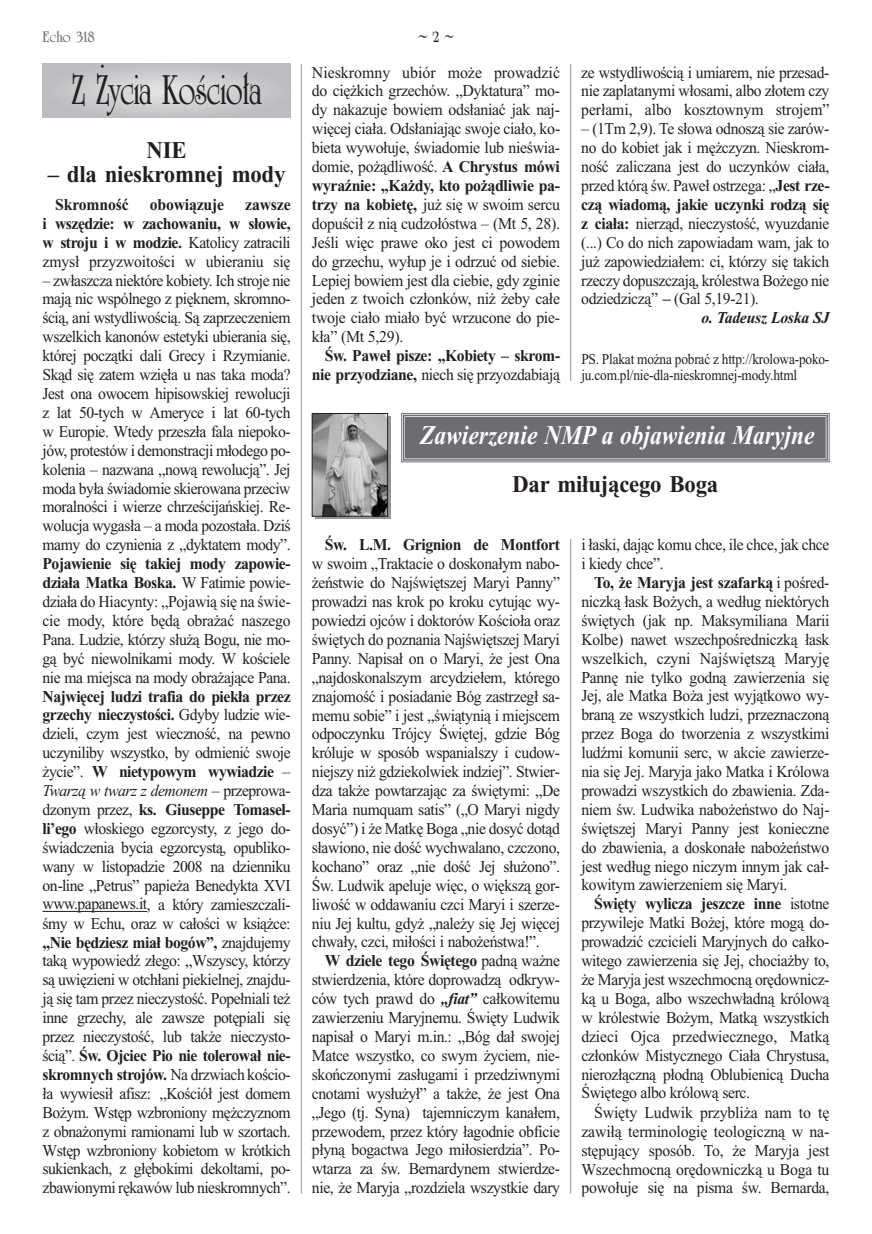
<style>
.page{position:relative;width:872px;height:1234px;background:#fff}
.page>*{position:absolute;margin:0;border:0;box-sizing:border-box;transform-origin:0 0}
.t1{font:700 45px "University Roman PL";letter-spacing:-.015em;color:#231f20;scale:.75 1}
.t2{font:italic 700 27px "Times New Roman CE";color:#fff;scale:.87 1}
.t3{font:700 24px "Times New Roman CE";letter-spacing:-.01em;color:#231f20;scale:.95 1}
.t4{font:16.5px/18.9px "Times New Roman CE";letter-spacing:-.025em;color:#231f20;text-align:justify;scale:.95 1}
.t5{font:16.5px/18.9px "Times New Roman CE";letter-spacing:-.025em;color:#231f20;text-align:justify;scale:.96 1}
.t6{font:700 16.5px/18.9px "Times New Roman CE";letter-spacing:-.025em;color:#231f20;text-align:right;scale:.95 1}
.t7{font:italic 700 16.5px "Times New Roman CE";letter-spacing:-.015em;color:#231f20;scale:.95 1}
.t8{font:700 16.5px "University Roman PL";color:#6c6d70}
.t9{font:16.5px "Times New Roman CE";letter-spacing:-.025em;color:#231f20}
.t10{font:15px/15.9px "Times New Roman CE";letter-spacing:-.015em;color:#231f20;scale:.89 1}
.s1{font-weight:400}
.s2{font-weight:700}
.s3{font-style:italic}
.s4{font-family:"University Roman PL";font-weight:700}
.s5{font-weight:700;font-style:italic}
</style>
<div class="page">
<hr style="left:301px;top:64px;width:1px;height:1129px;background:#939598">
<hr style="left:570px;top:64px;width:1px;height:317px;background:#939598">
<hr style="left:570px;top:539px;width:1px;height:654px;background:#939598">
<hr style="left:43px;top:910px;width:104px;height:1px;background:#231f20">
<svg style="left:43px;top:64px;width:248px;height:54px;background:#c7c8cb"></svg>
<div style="left:406px;top:417px;width:419px;height:40px;background:#6c6d70"></div>
<div style="left:401px;top:413px;width:428px;height:49px;border:1px solid #6c6d70"></div>
<div style="left:403px;top:414px;width:425px;height:46px;border:2px solid #6c6d70"></div>
<div style="left:405px;top:417px;width:420px;height:41px;border:1px solid #6c6d70"></div>
<svg style="left:316px;top:416px;width:75px;height:103px"></svg>
<img style="left:314px;top:415px;width:72px;height:99px">
<div style="left:312px;top:413px;width:76px;height:103px;border:1px solid #231f20"></div>
<p class="t8" style="left:43px;top:30px;width:54px">Echo 318</p>
<h1 class="t1" style="left:71px;top:72px;width:255px">Z ˚ycia KoÊcio∏a</h1>
<h3 class="t3" style="left:146px;top:136px;width:44px">NIE</h3>
<h3 class="t3" style="left:48px;top:160px;width:252px">– dla nieskromnej mody</h3>
<p class="t6" style="left:55px;top:195px;width:79px">Skromność</p>
<p class="t6" style="left:150px;top:195px;width:80px">obowiązuje</p>
<p class="t6" style="left:43px;top:195px;width:263px;text-align:justify;text-indent:203px">zawsze i wszędzie: w zachowaniu, w słowie, w stroju i w modzie. <span class="s1">Katolicy zatracili zmysł przyzwoitości w ubieraniu się</span></p>
<p class="t4" style="left:43px;top:272px;width:263px">– zwłaszcza niektóre kobiety. Ich stroje nie mają nic wspólnego z pięknem, skromno&shy;ścią, ani wstydliwością. Są zaprzeczeniem wszelkich kanonów estetyki ubierania się, której początki dali Grecy i Rzymianie.<br>Skąd się zatem wzięła u nas taka moda?<br>Jest ona owocem hipisowskiej rewolucji z lat 50-tych w Ameryce i lat 60-tych w Europie. Wtedy przeszła fala niepoko&shy;jów, protestów i demonstracji młodego po&shy;kolenia – nazwana „nową rewolucją”. Jej moda była świadomie skierowana przeciw moralności i wierze chrześcijańskiej. Re&shy;wolucja wygasła – a moda pozostała. Dziś mamy do czynienia z „dyktatem mody”.</p>
<p class="t4" style="left:43px;top:555px;width:263px"><span class="s2">Pojawienie się takiej mody zapowie&shy;działa Matka Boska.</span> W Fatimie powie&shy;działa do Hiacynty: „Pojawią się na świe&shy;cie mody, które będą obrażać naszego Pana. Ludzie, którzy służą Bogu, nie mo&shy;gą być niewolnikami mody. W kościele nie ma miejsca na mody obrażające Pana.</p>
<p class="t4" style="left:43px;top:687px;width:263px"><span class="s2">Najwięcej ludzi trafia do piekła przez grzechy nieczystości.</span> Gdyby ludzie wie&shy;dzieli, czym jest wieczność, na pewno uczyniliby wszystko, by odmienić swoje życie”. <span class="s2">W nietypowym wywiadzie</span> – <span class="s3">Twarzą w twarz z demonem</span> – przeprowa&shy;dzonym przez, <span class="s2">ks. Giuseppe Tomasel&shy;li’ego</span> włoskiego egzorcysty, z jego do&shy;świadczenia bycia egzorcystą, opubliko&shy;wany w listopadzie 2008 na dzienniku on-line „Petrus” papieża Benedykta XVI www.papanews.it, a który zamieszczali&shy;śmy w Echu, oraz w całości w książce: <span class="s2">„Nie będziesz miał bogów”,</span> znajdujemy taką wypowiedź złego: „Wszyscy, którzy są uwięzieni w otchłani piekielnej, znajdu&shy;ją się tam przez nieczystość. Popełniali też inne grzechy, ale zawsze potępiali się przez nieczystość, lub także nieczysto&shy;ścią”. <span class="s2">Św. Ojciec Pio nie tolerował nie&shy;skromnych strojów.</span> Na drzwiach kościo&shy;ła wywiesił afisz: „Kościół jest domem Bożym. Wstęp wzbroniony mężczyznom z obnażonymi ramionami lub w szortach.<br>Wstęp wzbroniony kobietom w krótkich sukienkach, z głębokimi dekoltami, po&shy;zbawionymi rękawów lub nieskromnych”.</p>
<p class="t9" style="left:418px;top:30px;width:37px">~<span class="s4">2</span>~</p>
<p class="t5" style="left:312px;top:64px;width:260px">Nieskromny ubiór może prowadzić do ciężkich grzechów. „Dyktatura” mo&shy;dy nakazuje bowiem odsłaniać jak naj&shy;więcej ciała. Odsłaniając swoje ciało, ko&shy;bieta wywołuje, świadomie lub nieświa&shy;domie, pożądliwość. <span class="s2">A Chrystus mówi wyraźnie: „Każdy, kto pożądliwie pa&shy;trzy na kobietę,</span> już się w swoim sercu dopuścił z nią cudzołóstwa – (Mt 5, 28).<br>Jeśli więc prawe oko jest ci powodem do grzechu, wyłup je i odrzuć od siebie.<br>Lepiej bowiem jest dla ciebie, gdy zginie jeden z twoich członków, niż żeby całe twoje ciało miało być wrzucone do pie&shy;kła” (Mt 5,29).</p>
<p class="t6" style="left:312px;top:346px;width:263px">Św. Paweł pisze: „Kobiety – skrom&shy;nie przyodziane, <span class="s1">niech się przyozdabiają</span></p>
<p class="t4" style="left:581px;top:64px;width:263px">ze wstydliwością i umiarem, nie przesad&shy;nie zaplatanymi włosami, albo złotem czy perłami, albo kosztownym strojem”</p>
<p class="t4" style="left:581px;top:121px;width:263px">– (1Tm 2,9). Te słowa odnoszą sie zarów-</p>
<p class="t4" style="left:581px;top:140px;width:263px">no do kobiet jak i mężczyzn. Nieskrom-</p>
<p class="t4" style="left:581px;top:158px;width:263px">ność zaliczana jest do uczynków ciała,</p>
<p class="t4" style="left:581px;top:177px;width:263px">przed którą św. Paweł ostrzega: „<span class="s2">Jest rze-</span></p>
<p class="t6" style="left:581px;top:195px;width:263px">czą wiadomą, jakie uczynki rodzą się</p>
<p class="t4" style="left:581px;top:215px;width:263px"><span class="s2">z ciała:</span> nierząd, nieczystość, wyuzdanie</p>
<p class="t4" style="left:581px;top:234px;width:263px">(...) Co do nich zapowiadam wam, jak to</p>
<p class="t4" style="left:581px;top:253px;width:263px">już zapowiedziałem: ci, którzy się takich</p>
<p class="t4" style="left:581px;top:272px;width:263px">rzeczy dopuszczają, królestwa Bożego nie</p>
<p class="t4" style="left:581px;top:291px;width:188px">odziedziczą” <span class="s2">–</span> (Gal 5,19-21).</p>
<p class="t7" style="left:701px;top:312px;width:136px">o. Tadeusz Loska SJ</p>
<p class="t10" style="left:581px;top:352px;width:280px">PS. Plakat można pobrać z http://krolowa-poko&shy;ju.com.pl/nie-dla-nieskromnej-mody.html</p>
<h2 class="t2" style="left:420px;top:425px;width:455px">Zawierzenie NMP a objawienia Maryjne</h2>
<h3 class="t3" style="left:512px;top:470px;width:218px">Dar miłującego Boga</h3>
<p class="t6" style="left:325px;top:535px;width:249px">Św. L.M. Grignion de Montfort</p>
<p class="t4" style="left:312px;top:555px;width:263px">w swoim „Traktacie o doskonałym nabo&shy;żeństwie do Najświętszej Maryi Panny” prowadzi nas krok po kroku cytując wy&shy;powiedzi ojców i doktorów Kościoła oraz świętych do poznania Najświętszej Maryi Panny. Napisał on o Maryi, że jest Ona „najdoskonalszym arcydziełem, którego znajomość i posiadanie Bóg zastrzegł sa&shy;memu sobie” i jest „świątynią i miejscem odpoczynku Trójcy Świętej, gdzie Bóg króluje w sposób wspanialszy i cudow&shy;niejszy niż gdziekolwiek indziej”. Stwier&shy;dza także powtarzając za świętymi: „De Maria numquam satis” („O Maryi nigdy dosyć”) i że Matkę Boga „nie dosyć dotąd sławiono, nie dość wychwalano, czczono, kochano” oraz „nie dość Jej służono”.<br>Św. Ludwik apeluje więc, o większą gor&shy;liwość w oddawaniu czci Maryi i szerze&shy;niu Jej kultu, gdyż „należy się Jej więcej chwały, czci, miłości i nabożeństwa!”.</p>
<p class="t4" style="left:312px;top:952px;width:263px;text-indent:13px"><span class="s2">W dziele tego Świętego</span> padną ważne stwierdzenia, które doprowadzą odkryw&shy;ców tych prawd do <span class="s5">„fiat”</span> całkowitemu zawierzeniu Maryjnemu. Święty Ludwik napisał o Maryi m.in.: „Bóg dał swojej Matce wszystko, co swym życiem, nie&shy;skończonymi zasługami i przedziwnymi cnotami wysłużył” a także, że jest Ona „Jego (tj. Syna) tajemniczym kanałem, przewodem, przez który łagodnie obficie płyną bogactwa Jego miłosierdzia”. Po&shy;wtarza za św. Bernardynem stwierdze&shy;nie, że Maryja „rozdziela wszystkie dary</p>
<p class="t4" style="left:581px;top:536px;width:263px">i łaski, dając komu chce, ile chce, jak chce i kiedy chce”.</p>
<p class="t4" style="left:581px;top:574px;width:263px;text-indent:13px"><span class="s2">To, że Maryja jest szafarką</span> i pośred&shy;niczką łask Bożych, a według niektórych świętych (jak np. Maksymiliana Marii Kolbe) nawet wszechpośredniczką łask wszelkich, czyni Najświętszą Maryję Pannę nie tylko godną zawierzenia się Jej, ale Matka Boża jest wyjątkowo wy&shy;braną ze wszystkich ludzi, przeznaczoną przez Boga do tworzenia z wszystkimi ludźmi komunii serc, w akcie zawierze&shy;nia się Jej. Maryja jako Matka i Królowa prowadzi wszystkich do zbawienia. Zda&shy;niem św. Ludwika nabożeństwo do Naj&shy;świętszej Maryi Panny jest konieczne do zbawienia, a doskonałe nabożeństwo jest według niego niczym innym jak cał&shy;kowitym zawierzeniem się Maryi.</p>
<p class="t4" style="left:581px;top:895px;width:263px;text-indent:13px"><span class="s2">Święty wylicza jeszcze inne</span> istotne przywileje Matki Bożej, które mogą do&shy;prowadzić czcicieli Maryjnych do całko&shy;witego zawierzenia się Jej, chociażby to, że Maryja jest wszechmocną orędownicz&shy;ką u Boga, albo wszechwładną królową w królestwie Bożym, Matką wszystkich dzieci Ojca przedwiecznego, Matką członków Mistycznego Ciała Chrystusa, nierozłączną płodną Oblubienicą Ducha Świętego albo królową serc.</p>
<p class="t5" style="left:581px;top:1103px;width:260px;text-indent:13px">Święty Ludwik przybliża nam to tę zawiłą terminologię teologiczną w na&shy;stępujący sposób. To, że Maryja jest Wszechmocną orędowniczką u Boga tu powołuje się na pisma św. Bernarda,</p>
</div>
